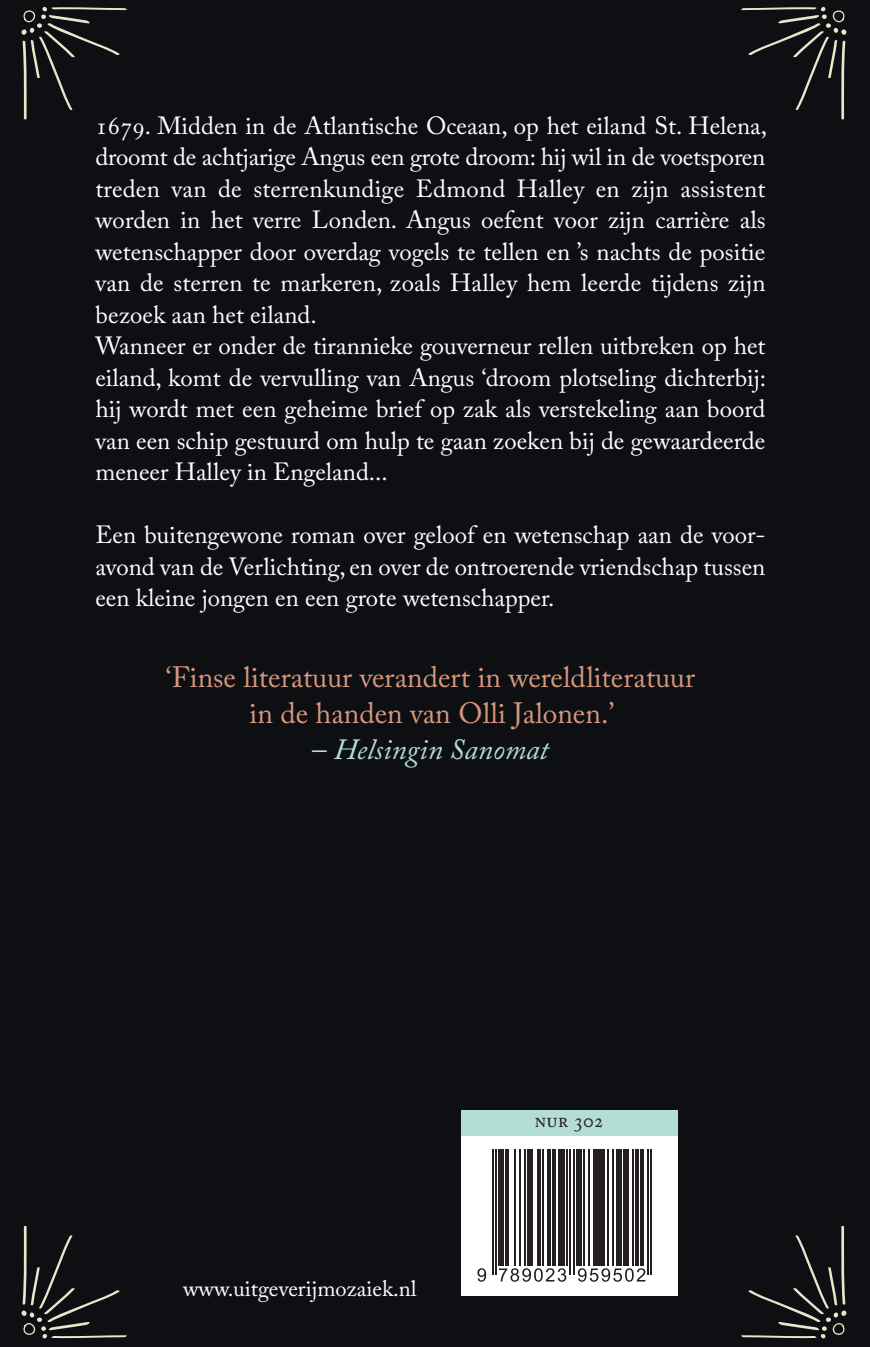
<style>
.page{position:relative;width:870px;height:1347px;background:#fff}
.page>*{position:absolute;margin:0;border:0;box-sizing:border-box;transform-origin:0 0}
.t1{font:29.25px/36px "Adobe Caslon Pro";color:#d6977c;text-align:center}
.t2{font:italic 29.25px "Adobe Caslon Pro";color:#b4ded3}
.t3{font:24.75px/31.5px "Adobe Caslon Pro";color:#fff}
.t4{font:22.5px "Adobe Caslon Pro";color:#fff}
.t5{font:20.25px "Adobe Caslon Pro";color:#231f20}
.s1{font-style:normal}
</style>
<div class="page">
<div style="left:0;top:0;width:869px;height:1347px;background:#0d0f13"></div>
<div style="left:460px;top:1110px;width:217px;height:26px;background:#b4ded3"></div>
<div style="left:461px;top:1136px;width:216px;height:159px;background:#fff"></div>
<svg style="left:477px;top:1268px;width:9px;height:13px"></svg>
<hr style="left:492px;top:1149px;width:1px;height:125px;background:#231f20">
<hr style="left:495px;top:1149px;width:2px;height:125px;background:#231f20">
<div style="left:498px;top:1149px;width:6px;height:117px;background:#231f20"></div>
<hr style="left:505px;top:1149px;width:4px;height:117px;background:#231f20">
<hr style="left:514px;top:1149px;width:1px;height:117px;background:#231f20">
<hr style="left:519px;top:1149px;width:1px;height:117px;background:#231f20">
<hr style="left:524px;top:1149px;width:1px;height:117px;background:#231f20">
<div style="left:527px;top:1149px;width:5px;height:117px;background:#231f20"></div>
<hr style="left:537px;top:1149px;width:4px;height:117px;background:#231f20">
<hr style="left:542px;top:1149px;width:2px;height:117px;background:#231f20">
<hr style="left:547px;top:1149px;width:4px;height:117px;background:#231f20">
<hr style="left:552px;top:1149px;width:4px;height:117px;background:#231f20">
<svg style="left:499px;top:1268px;width:67px;height:13px"></svg>
<div style="left:557px;top:1149px;width:7px;height:117px;background:#231f20"></div>
<hr style="left:566px;top:1149px;width:2px;height:117px;background:#231f20">
<hr style="left:569px;top:1149px;width:2px;height:125px;background:#231f20">
<hr style="left:573px;top:1149px;width:1px;height:125px;background:#231f20">
<div style="left:576px;top:1149px;width:5px;height:117px;background:#231f20"></div>
<hr style="left:583px;top:1149px;width:1px;height:117px;background:#231f20">
<hr style="left:588px;top:1149px;width:1px;height:117px;background:#231f20">
<div style="left:593px;top:1149px;width:5px;height:117px;background:#231f20"></div>
<div style="left:600px;top:1149px;width:5px;height:117px;background:#231f20"></div>
<hr style="left:606px;top:1149px;width:2px;height:117px;background:#231f20">
<hr style="left:611px;top:1149px;width:2px;height:117px;background:#231f20">
<div style="left:616px;top:1149px;width:5px;height:117px;background:#231f20"></div>
<div style="left:623px;top:1149px;width:5px;height:117px;background:#231f20"></div>
<hr style="left:632px;top:1149px;width:1px;height:117px;background:#231f20">
<svg style="left:578px;top:1268px;width:67px;height:13px"></svg>
<hr style="left:635px;top:1149px;width:3px;height:117px;background:#231f20">
<hr style="left:640px;top:1149px;width:3px;height:117px;background:#231f20">
<hr style="left:647px;top:1149px;width:1px;height:125px;background:#231f20">
<hr style="left:650px;top:1149px;width:2px;height:125px;background:#231f20">
<svg style="left:741px;top:7px;width:105px;height:113px"></svg>
<svg style="left:21px;top:7px;width:106px;height:113px"></svg>
<svg style="left:21px;top:1225px;width:106px;height:114px"></svg>
<svg style="left:741px;top:1225px;width:105px;height:114px"></svg>
<p class="t3" style="left:95px;top:109px;width:673px">1679. Midden in de Atlantische Oceaan, op het eiland St. Helena, droomt de achtjarige Angus een grote droom: hij wil in de voetsporen treden van de sterrenkundige Edmond Halley en zijn assistent worden in het verre Londen. Angus oefent voor zijn carrière als wetenschapper door overdag vogels te tellen en ’s nachts de positie van de sterren te markeren, zoals Halley hem leerde tijdens zijn bezoek aan het eiland.<br>Wanneer er onder de tirannieke gouverneur rellen uitbreken op het eiland, komt de vervulling van Angus ‘droom plotseling dichterbij: hij wordt met een geheime brief op zak als verstekeling aan boord van een schip gestuurd om hulp te gaan zoeken bij de gewaardeerde meneer Halley in Engeland...</p>
<p class="t3" style="left:95px;top:519px;width:671px;text-align:justify">Een buitengewone roman over geloof en wetenschap aan de voor&shy;avond van de Verlichting, en over de ontroerende vriendschap tussen een kleine jongen en een grote wetenschapper.</p>
<p class="t1" style="left:166px;top:659px;width:530px">‘Finse literatuur verandert in wereldliteratuur in de handen van Olli Jalonen.’</p>
<p class="t2" style="left:312px;top:732px;width:238px"><span class="s1">–</span> Helsingin Sanomat</p>
<p class="t4" style="left:183px;top:1274px;width:235px">www.uitgeverijmozaiek.nl</p>
<p class="t5" style="left:534px;top:1108px;width:71px">NUR 302</p>
</div>
